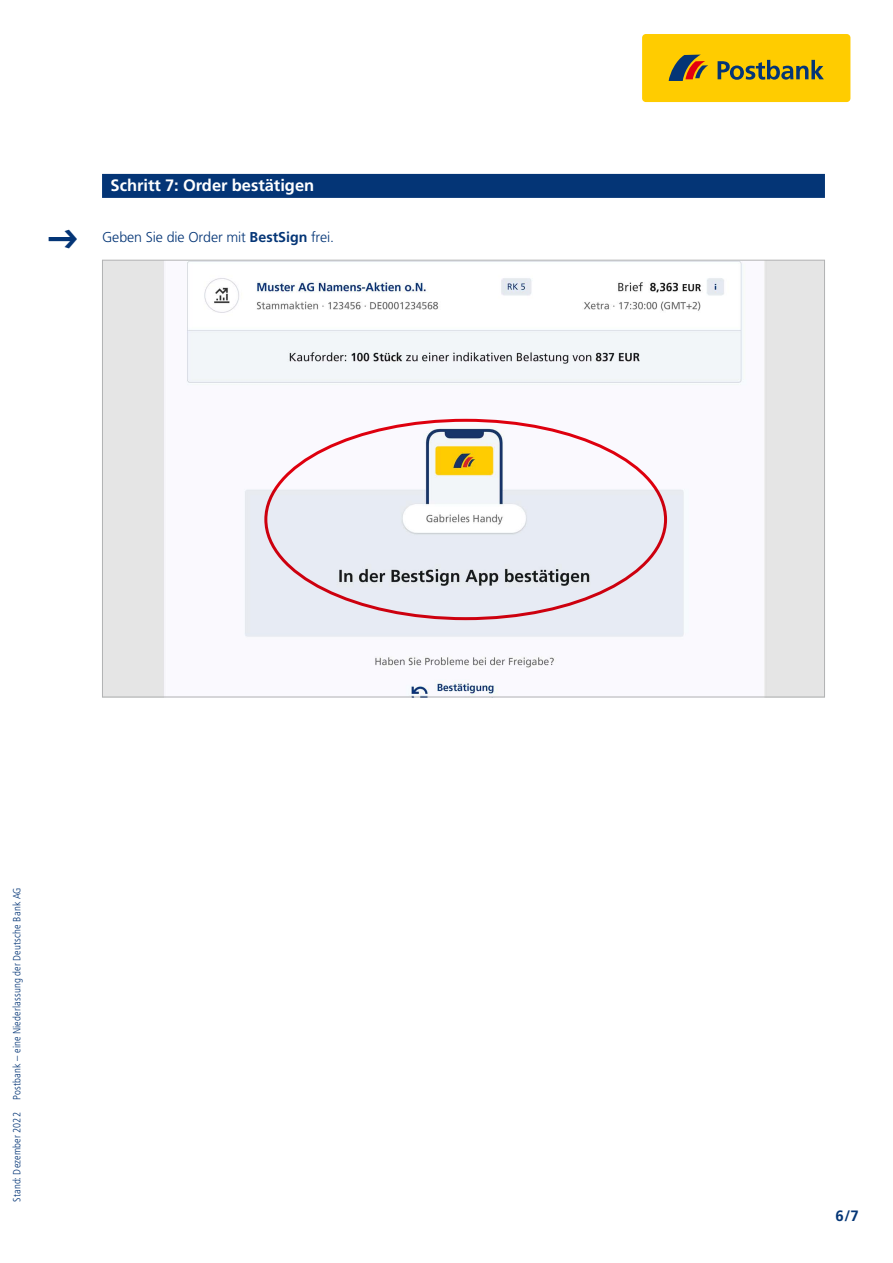
<style>
.page{position:relative;width:893px;height:1263px;background:#fff}
.page>*{position:absolute;margin:0;border:0;box-sizing:border-box;transform-origin:0 0}
.t1{font:700 16.5px "Frutiger LT Std";color:#fff}
.t2{font:16.5px "Postbank Font 799";color:#043576}
.t3{font:700 15px "Frutiger";color:#043576}
.t4{font:300 14.25px "Frutiger LT Std";letter-spacing:-.01em;color:#043576}
.t5{font:300 condensed 10.5px "Frutiger LT Std";letter-spacing:.015em;color:#043576}
.s1{font-weight:700}
</style>
<div class="page">
<div style="left:102px;top:174px;width:723px;height:24px;background:#043576"></div>
<div style="left:642px;top:34px;width:208px;height:68px;background:#fc0;border-radius:4px"></div>
<svg style="left:718px;top:60px;width:106px;height:20px"></svg>
<svg style="left:669px;top:55px;width:39px;height:26px"></svg>
<img style="left:104px;top:262px;width:719px;height:433px">
<h1 class="t2" style="left:49px;top:229px;width:31px">7</h1>
<h1 class="t1" style="left:111px;top:176px;width:205px">Schritt 7: Order bestätigen</h1>
<h3 class="t4" style="left:102px;top:229px;width:233px">Geben Sie die Order mit <span class="s1">BestSign</span> frei.</h3>
<p class="t5" style="left:11px;top:1202px;width:316px;rotate:-90deg">Stand: Dezember 2022 Postbank – eine Niederlassung der Deutsche Bank AG</p>
<h2 class="t3" style="left:835px;top:1207px;width:25px">6/7</h2>
</div>
